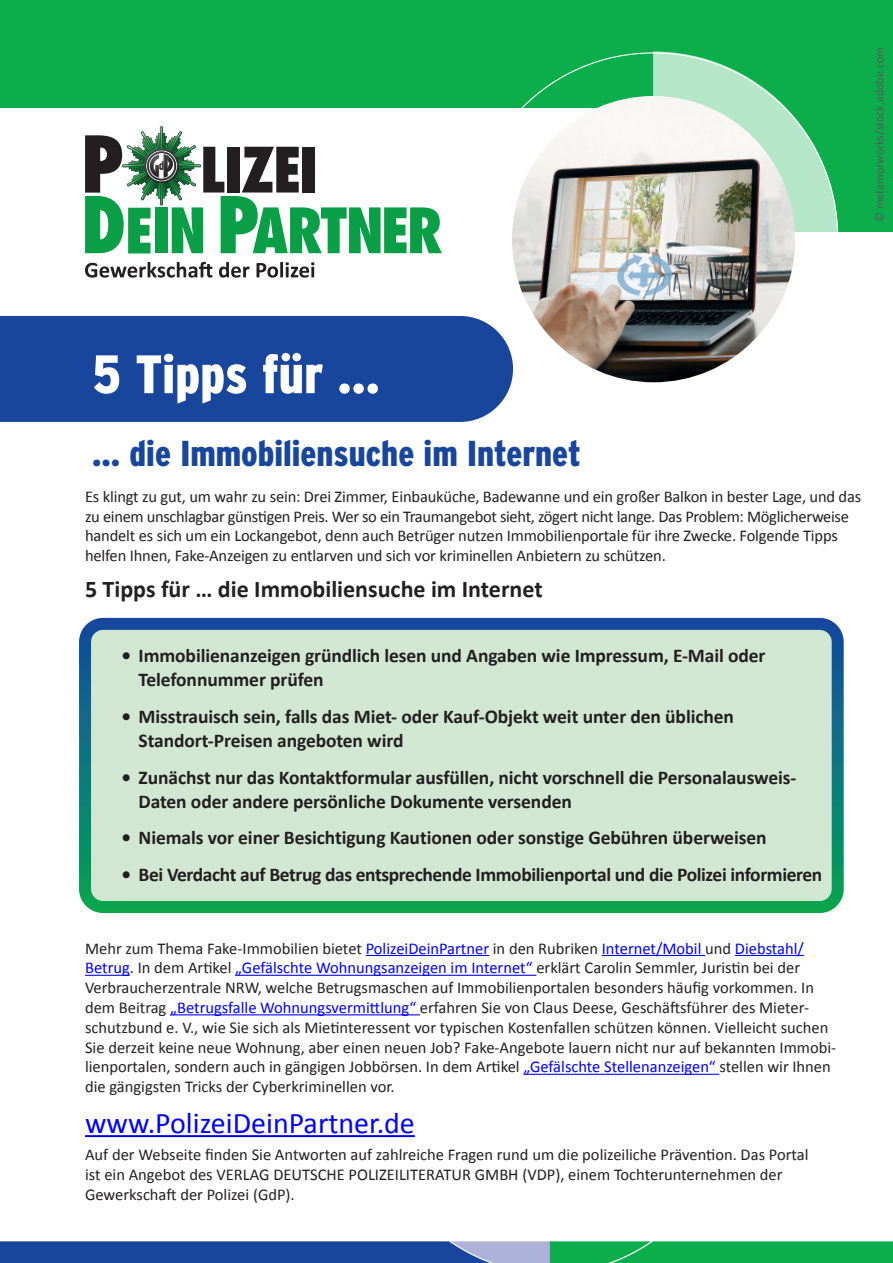
<style>
.page{position:relative;width:893px;height:1263px;background:#fff}
.page>*{position:absolute;margin:0;border:0;box-sizing:border-box;transform-origin:0 0}
.t1{font:900 54px "Interstate Condensed";color:#fff}
.t2{font:900 36px "Interstate Condensed";color:#18469d}
.t3{font:30px "Calibri";color:#00f}
.t4{font:700 24px "Calibri";color:#231f20}
.t5{font:700 19.5px/24px "Calibri";letter-spacing:-.005em;color:#231f20}
.t6{font:16.5px/19.8px "Calibri";color:#231f20}
.t7{font:12px "Calibri";color:#57585a}
.s1{color:#00f}
</style>
<div class="page">
<div style="left:85px;top:624px;width:753px;height:283px;background:#d1e7d2;border-radius:18px"></div>
<div style="left:79px;top:618px;width:765px;height:295px;border:12px solid #fff;border-radius:18px"></div>
<img style="left:0;top:1242px;width:893px;height:21px">
<div style="left:0;top:0;width:893px;height:232px;background:#0cae4c"></div>
<div style="left:0;top:108px;width:654px;height:237px;background:#fff"></div>
<svg style="left:652px;top:51px;width:186px;height:332px"></svg>
<svg style="left:85px;top:126px;width:357px;height:127px"></svg>
<svg style="left:85px;top:262px;width:127px;height:16px"></svg>
<svg style="left:219px;top:262px;width:30px;height:16px"></svg>
<svg style="left:257px;top:262px;width:57px;height:16px"></svg>
<img style="left:512px;top:96px;width:283px;height:286px">
<div style="left:0;top:316px;width:513px;height:106px;background:#18469d"></div>
<hr style="left:366px;top:955px;width:123px;height:1px;background:#00f">
<hr style="left:602px;top:955px;width:103px;height:1px;background:#00f">
<hr style="left:735px;top:955px;width:69px;height:1px;background:#00f">
<hr style="left:85px;top:975px;width:45px;height:1px;background:#00f">
<hr style="left:235px;top:975px;width:301px;height:1px;background:#00f">
<hr style="left:170px;top:1014px;width:250px;height:1px;background:#00f">
<hr style="left:523px;top:1074px;width:196px;height:1px;background:#00f">
<hr style="left:85px;top:1135px;width:330px;height:2px;background:#00f">
<p class="t7" style="left:872px;top:222px;width:176px;rotate:-90deg">© metamorworks/stock.adobe.com</p>
<h1 class="t1" style="left:92px;top:344px;width:289px">5 Tipps für ...</h1>
<h2 class="t2" style="left:92px;top:433px;width:490px">... die Immobiliensuche im Internet</h2>
<p class="t6" style="left:85px;top:485px;width:778px">Es klingt zu gut, um wahr zu sein: Drei Zimmer, Einbauküche, Badewanne und ein großer Balkon in bester Lage, und das zu einem unschlagbar günstigen Preis. Wer so ein Traumangebot sieht, zögert nicht lange. Das Problem: Möglicherweise handelt es sich um ein Lockangebot, denn auch Betrüger nutzen Immobilienportale für ihre Zwecke. Folgende Tipps helfen Ihnen, Fake-Anzeigen zu entlarven und sich vor kriminellen Anbietern zu schützen.</p>
<h3 class="t4" style="left:85px;top:574px;width:459px">5 Tipps für … die Immobiliensuche im Internet</h3>
<p class="t5" style="left:139px;top:643px;width:628px;text-indent:-17px">• Immobilienanzeigen gründlich lesen und Angaben wie Impressum, E-Mail oder<br>Telefonnummer prüfen</p>
<p class="t5" style="left:139px;top:703px;width:597px;text-indent:-17px">• Misstrauisch sein, falls das Miet- oder Kauf-Objekt weit unter den üblichen<br>Standort-Preisen angeboten wird</p>
<p class="t5" style="left:139px;top:764px;width:659px;text-indent:-17px">• Zunächst nur das Kontaktformular ausfüllen, nicht vorschnell die Personalausweis-<br>Daten oder andere persönliche Dokumente versenden</p>
<p class="t5" style="left:122px;top:825px;width:646px">• Niemals vor einer Besichtigung Kautionen oder sonstige Gebühren überweisen</p>
<p class="t5" style="left:122px;top:862px;width:702px">• Bei Verdacht auf Betrug das entsprechende Immobilienportal und die Polizei informieren</p>
<p class="t6" style="left:85px;top:937px;width:753px">Mehr zum Thema Fake-Immobilien bietet <span class="s1">PolizeiDeinPartner</span> in den Rubriken <span class="s1">Internet/Mobil</span> und <span class="s1">Diebstahl/ Betrug</span>. In dem Artikel <span class="s1">„Gefälschte Wohnungsanzeigen im Internet“</span> erklärt Carolin Semmler, Juristin bei der Verbraucherzentrale NRW, welche Betrugsmaschen auf Immobilienportalen besonders häufig vorkommen. In dem Beitrag <span class="s1">„Betrugsfalle Wohnungsvermittlung“</span> erfahren Sie von Claus Deese, Geschäftsführer des Mieter&shy;schutzbund e. V., wie Sie sich als Mietinteressent vor typischen Kostenfallen schützen können. Vielleicht suchen Sie derzeit keine neue Wohnung, aber einen neuen Job? Fake-Angebote lauern nicht nur auf bekannten Immobi&shy;lienportalen, sondern auch in gängigen Jobbörsen. In dem Artikel <span class="s1">„Gefälschte Stellenanzeigen“</span> stellen wir Ihnen die gängigsten Tricks der Cyberkriminellen vor.</p>
<h3 class="t3" style="left:85px;top:1104px;width:331px">www.PolizeiDeinPartner.de</h3>
<p class="t6" style="left:85px;top:1144px;width:725px">Auf der Webseite finden Sie Antworten auf zahlreiche Fragen rund um die polizeiliche Prävention. Das Portal ist ein Angebot des VERLAG DEUTSCHE POLIZEILITERATUR GMBH (VDP), einem Tochterunternehmen der<br>Gewerkschaft der Polizei (GdP).</p>
</div>
